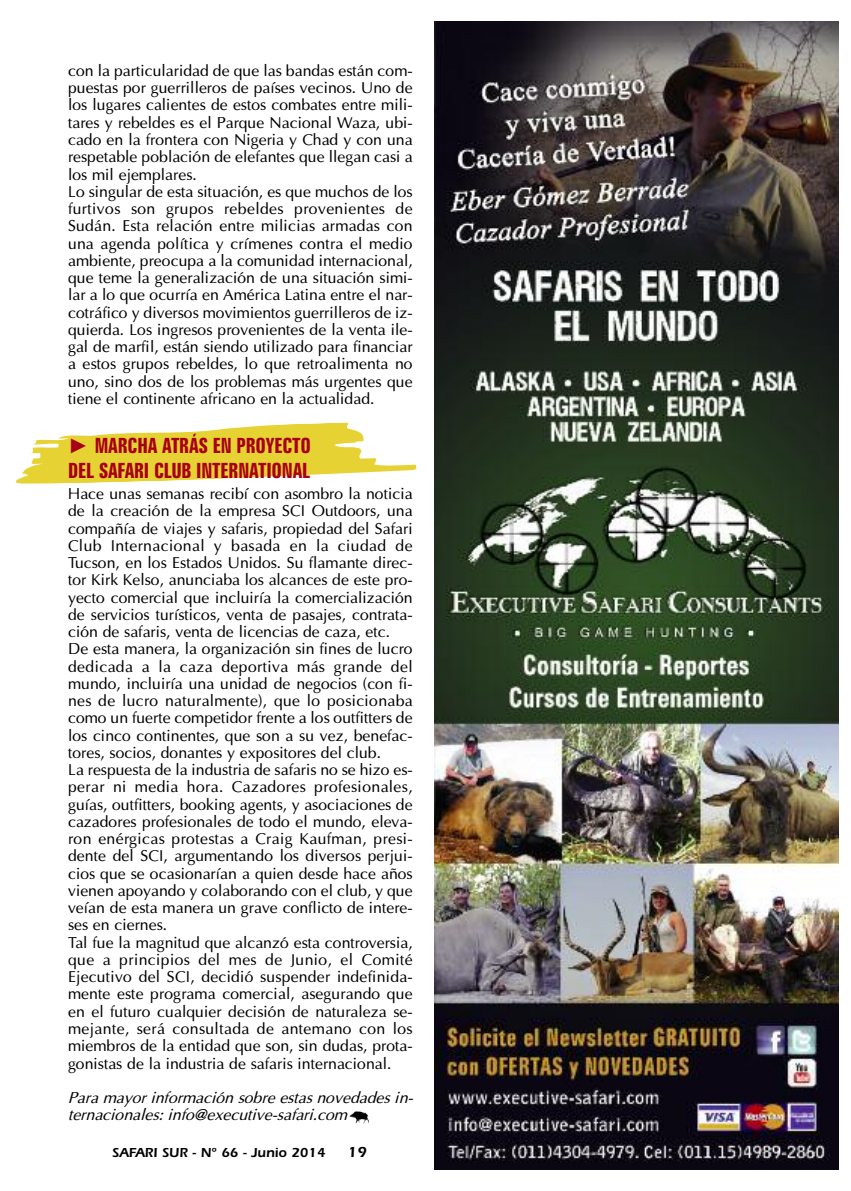
<style>
.page{position:relative;width:851px;height:1191px;background:#fff}
.page>*{position:absolute;margin:0;border:0;box-sizing:border-box;transform-origin:0 0}
.t1{font:700 extra-condensed 21px/24.8px "Zurich BT";letter-spacing:-.01em;color:#a80016}
.t2{font:15.75px/17.2px "Optima";color:#000}
.t3{font:italic 15.75px/17.2px "Optima";color:#000}
.t4{font:15px "Erie Black Plain";color:#000}
.t5{font:13.5px "Erie Black Plain";color:#000}
.s1{font-family:"Arial";font-weight:400;font-stretch:normal}
</style>
<div class="page">
<svg style="left:15px;top:422px;width:402px;height:61px"></svg>
<img style="left:349px;top:1111px;width:21px;height:12px">
<img style="left:434px;top:21px;width:404px;height:1148px">
<p class="t2" style="left:68px;top:62px;width:346px">con la particularidad de que las bandas están com&shy;puestas por guerrilleros de países vecinos. Uno de los lugares calientes de estos combates entre mili&shy;tares y rebeldes es el Parque Nacional Waza, ubi&shy;cado en la frontera con Nigeria y Chad y con una respetable población de elefantes que llegan casi a los mil ejemplares.<br>Lo singular de esta situación, es que muchos de los furtivos son grupos rebeldes provenientes de Sudán. Esta relación entre milicias armadas con una agenda política y crímenes contra el medio ambiente, preocupa a la comunidad internacional, que teme la generalización de una situación simi&shy;lar a lo que ocurría en América Latina entre el nar&shy;cotráfico y diversos movimientos guerrilleros de iz&shy;quierda. Los ingresos provenientes de la venta ile&shy;gal de marfil, están siendo utilizado para financiar a estos grupos rebeldes, lo que retroalimenta no uno, sino dos de los problemas más urgentes que tiene el continente africano en la actualidad.</p>
<h1 class="t1" style="left:68px;top:433px;width:244px"><span class="s1">►</span> MARCHA ATRÁS EN PROYECTO<br>DEL SAFARI CLUB INTERNATIONAL</h1>
<p class="t2" style="left:68px;top:485px;width:346px">Hace unas semanas recibí con asombro la noticia de la creación de la empresa SCI Outdoors, una compañía de viajes y safaris, propiedad del Safari Club Internacional y basada en la ciudad de Tucson, en los Estados Unidos. Su flamante direc&shy;tor Kirk Kelso, anunciaba los alcances de este pro&shy;yecto comercial que incluiría la comercialización de servicios turísticos, venta de pasajes, contrata&shy;ción de safaris, venta de licencias de caza, etc.<br>De esta manera, la organización sin fines de lucro dedicada a la caza deportiva más grande del mundo, incluiría una unidad de negocios (con fi&shy;nes de lucro naturalmente), que lo posicionaba como un fuerte competidor frente a los outfitters de los cinco continentes, que son a su vez, benefac&shy;tores, socios, donantes y expositores del club.<br>La respuesta de la industria de safaris no se hizo es&shy;perar ni media hora. Cazadores profesionales, guías, outfitters, booking agents, y asociaciones de cazadores profesionales de todo el mundo, eleva&shy;ron enérgicas protestas a Craig Kaufman, presi&shy;dente del SCI, argumentando los diversos perjui&shy;cios que se ocasionarían a quien desde hace años vienen apoyando y colaborando con el club, y que veían de esta manera un grave conflicto de intere&shy;ses en ciernes.<br>Tal fue la magnitud que alcanzó esta controversia, que a principios del mes de Junio, el Comité Ejecutivo del SCI, decidió suspender indefinida&shy;mente este programa comercial, asegurando que en el futuro cualquier decisión de naturaleza se&shy;mejante, será consultada de antemano con los miembros de la entidad que son, sin dudas, prota&shy;gonistas de la industria de safaris internacional.</p>
<p class="t3" style="left:68px;top:1089px;width:345px">Para mayor información sobre estas novedades in&shy;ternacionales: info@executive-safari.com</p>
<p class="t5" style="left:112px;top:1144px;width:215px">SAFARI SUR - Nº 66 - Junio 2014</p>
<p class="t4" style="left:348px;top:1143px;width:20px">19</p>
</div>
